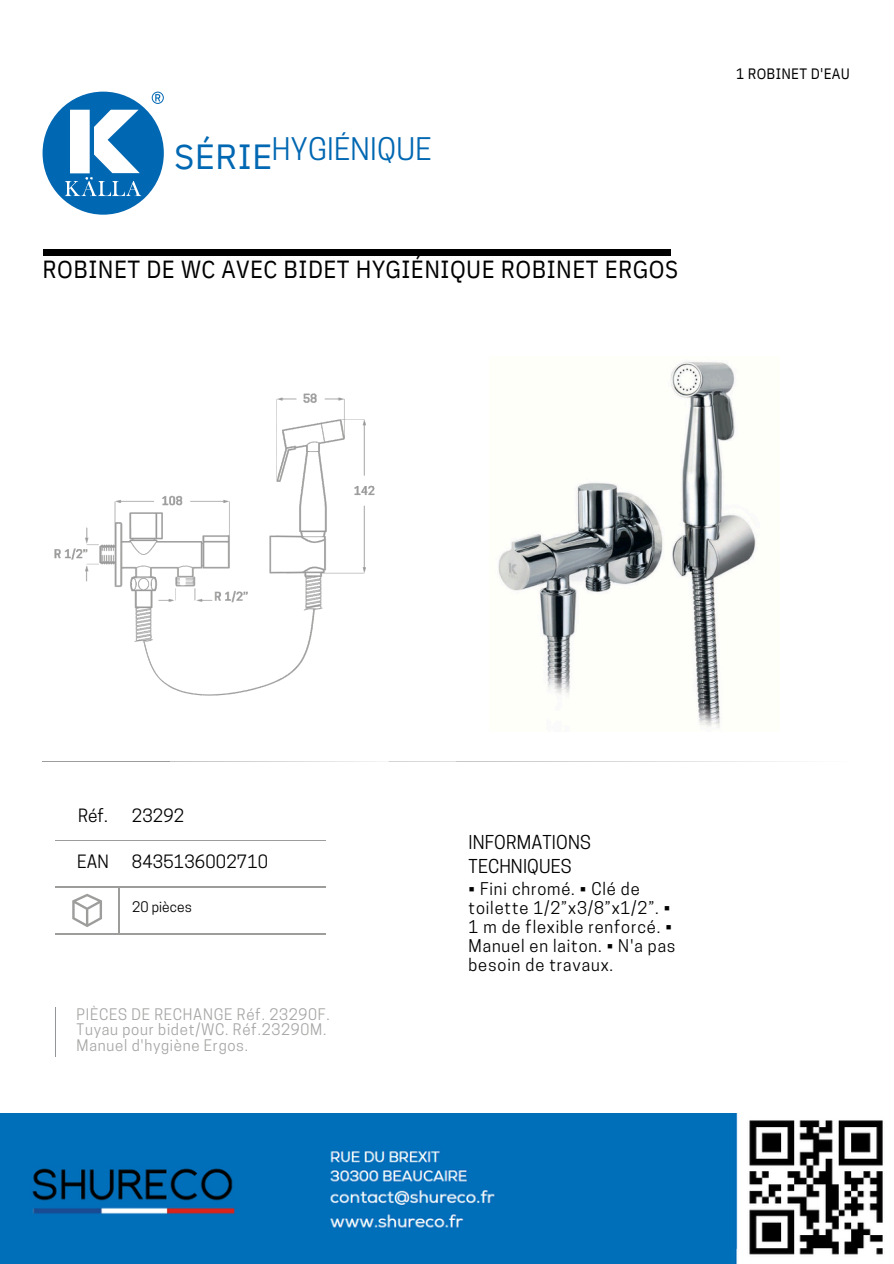
<style>
.page{position:relative;width:894px;height:1264px;background:#fff}
.page>*{position:absolute;margin:0;border:0;box-sizing:border-box;transform-origin:0 0}
.t1{font:34.8px "IBM Plex Sans";letter-spacing:.005em;color:#0067b2}
.t2{font:29.25px "Cooper Hewitt";letter-spacing:.01em;color:#0067b2}
.t3{font:24.75px "IBM Plex Sans Cond";letter-spacing:.02em;color:#000}
.t4{font:18px/24.8px "Cooper Hewitt";letter-spacing:.01em;color:#020202}
.t5{font:17.25px "Cooper Hewitt";letter-spacing:.01em;color:#020202}
.t6{font:16.5px/19.2px "Cooper Hewitt";letter-spacing:.05em;color:#020202}
.t7{font:15px/15.8px "Cooper Hewitt";letter-spacing:.05em;color:#a7a7a6}
.t8{font:15px "IBM Plex Sans Cond";letter-spacing:.015em;color:#000}
.t9{font:13.65px "Cooper Hewitt";letter-spacing:.01em;color:#020202}
</style>
<div class="page">
<svg style="left:43px;top:92px;width:121px;height:123px"></svg>
<img style="left:54px;top:393px;width:321px;height:303px">
<div style="left:43px;top:250px;width:627px;height:6px;background:#000"></div>
<img style="left:0;top:1262px;width:737px;height:1px">
<hr style="left:43px;top:761px;width:127px;height:1px;background:#9d9d9c">
<hr style="left:170px;top:761px;width:285px;height:1px;background:#9d9d9c">
<hr style="left:455px;top:761px;width:395px;height:1px;background:#9d9d9c">
<img style="left:498px;top:361px;width:258px;height:367px">
<svg style="left:55px;top:1007px;width:1px;height:49px"></svg>
<hr style="left:55px;top:840px;width:64px;height:1px;background:#9d9d9c">
<hr style="left:119px;top:840px;width:206px;height:1px;background:#9d9d9c">
<hr style="left:55px;top:886px;width:64px;height:1px;background:#9d9d9c">
<hr style="left:119px;top:886px;width:206px;height:1px;background:#9d9d9c">
<hr style="left:119px;top:887px;width:1px;height:46px;background:#9d9d9c">
<hr style="left:55px;top:933px;width:64px;height:1px;background:#9d9d9c">
<hr style="left:119px;top:933px;width:206px;height:1px;background:#9d9d9c">
<svg style="left:72px;top:893px;width:30px;height:34px"></svg>
<img style="left:0;top:1113px;width:883px;height:149px">
<p class="t1" style="left:174px;top:133px;width:100px">SÉRIE</p>
<p class="t2" style="left:272px;top:138px;width:161px">HYGIÉNIQUE</p>
<h5 class="t3" style="left:43px;top:252px;width:637px">ROBINET DE WC AVEC BIDET HYGIÉNIQUE ROBINET ERGOS</h5>
<h6 class="t8" style="left:735px;top:64px;width:115px">1 ROBINET D'EAU</h6>
<h5 class="t5" style="left:78px;top:808px;width:31px">Réf.</h5>
<h4 class="t5" style="left:77px;top:855px;width:33px">EAN</h4>
<h5 class="t5" style="left:132px;top:808px;width:54px">23292</h5>
<p class="t5" style="left:132px;top:855px;width:138px">8435136002710</p>
<p class="t9" style="left:132px;top:901px;width:61px">20 pièces</p>
<p class="t7" style="left:77px;top:1007px;width:254px">PIÈCES DE RECHANGE Réf. 23290F.<br>Tuyau pour bidet/WC. Réf.23290M.<br>Manuel d'hygiène Ergos.</p>
<h5 class="t4" style="left:468px;top:831px;width:124px">INFORMATIONS<br>TECHNIQUES</h5>
<h5 class="t6" style="left:468px;top:881px;width:208px">• Fini chromé. • Clé de toilette 1/2”x3/8”x1/2”. •<br>1 m de flexible renforcé. •<br>Manuel en laiton. • N'a pas besoin de travaux.</h5>
</div>
